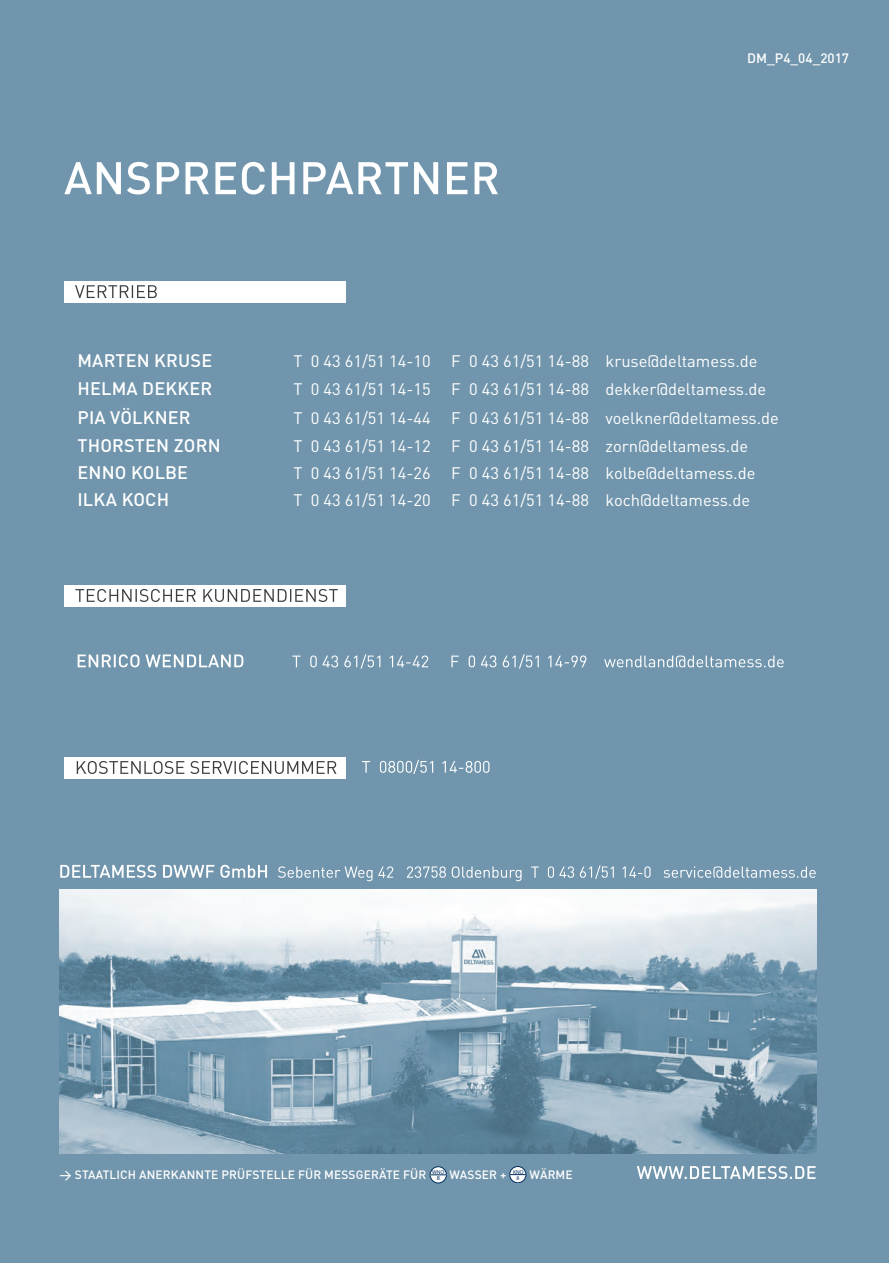
<style>
.page{position:relative;width:889px;height:1263px;background:#7095ac}
.page>*{position:absolute;margin:0;border:0;box-sizing:border-box;transform-origin:0 0}
.t1{font:500 18px "DIN Pro";letter-spacing:.01em;color:#fff}
.t2{font:16.5px "DIN Pro";color:#fff}
.t3{font:500 13.5px "DIN Pro";color:#fff}
.t4{font:500 12px "DIN Pro";letter-spacing:.01em;color:#fff}
.t5{font:6.3px "Myriad Pro";color:#002e5e}
.t6{font:5.55px/6.4px "Myriad Pro";color:#002e5e;text-align:center}
</style>
<div class="page">
<img style="left:60px;top:890px;width:756px;height:264px">
<svg style="left:60px;top:865px;width:755px;height:16px"></svg>
<svg style="left:637px;top:1166px;width:178px;height:13px"></svg>
<svg style="left:64px;top:162px;width:434px;height:32px"></svg>
<div style="left:64px;top:281px;width:281px;height:22px;background:#fff"></div>
<div style="left:64px;top:757px;width:281px;height:22px;background:#fff"></div>
<div style="left:64px;top:585px;width:281px;height:21px;background:#fff"></div>
<svg style="left:78px;top:654px;width:705px;height:14px"></svg>
<svg style="left:362px;top:760px;width:127px;height:14px"></svg>
<svg style="left:75px;top:285px;width:82px;height:13px"></svg>
<svg style="left:77px;top:761px;width:259px;height:13px"></svg>
<svg style="left:75px;top:589px;width:263px;height:13px"></svg>
<svg style="left:430px;top:1167px;width:16px;height:16px"></svg>
<div style="left:430px;top:1166px;width:16px;height:17px;border:1px solid #002e5e;border-radius:50%"></div>
<svg style="left:430px;top:1174px;width:16px;height:1px"></svg>
<svg style="left:509px;top:1166px;width:17px;height:17px"></svg>
<div style="left:509px;top:1166px;width:17px;height:17px;border:1px solid #002e5e;border-radius:50%"></div>
<svg style="left:509px;top:1174px;width:17px;height:1px"></svg>
<p class="t3" style="left:747px;top:48px;width:103px">DM_P4_04_2017</p>
<p class="t1" style="left:77px;top:345px;width:136px">MARTEN KRUSE</p>
<p class="t2" style="left:293px;top:349px;width:465px">T 0 43 61/51 14-10 F 0 43 61/51 14-88 kruse@deltamess.de</p>
<p class="t1" style="left:77px;top:374px;width:136px">HELMA DEKKER</p>
<p class="t2" style="left:293px;top:378px;width:474px">T 0 43 61/51 14-15 F 0 43 61/51 14-88 dekker@deltamess.de</p>
<p class="t1" style="left:77px;top:402px;width:115px">PIA VÖLKNER</p>
<p class="t2" style="left:293px;top:406px;width:487px">T 0 43 61/51 14-44 F 0 43 61/51 14-88 voelkner@deltamess.de</p>
<p class="t1" style="left:77px;top:431px;width:141px">THORSTEN ZORN</p>
<p class="t2" style="left:293px;top:435px;width:456px">T 0 43 61/51 14-12 F 0 43 61/51 14-88 zorn@deltamess.de</p>
<p class="t1" style="left:77px;top:458px;width:112px">ENNO KOLBE</p>
<p class="t2" style="left:293px;top:462px;width:463px">T 0 43 61/51 14-26 F 0 43 61/51 14-88 kolbe@deltamess.de</p>
<p class="t1" style="left:77px;top:485px;width:93px">I LKA KOCH</p>
<p class="t2" style="left:293px;top:489px;width:458px">T 0 43 61/51 14-20 F 0 43 61/51 14-88 koch@deltamess.de</p>
<p class="t4" style="left:60px;top:1164px;width:368px">→ STAATLICH ANERKANNTE PRÜFSTELLE FÜR MESSGERÄTE FÜR</p>
<p class="t4" style="left:449px;top:1164px;width:58px">WASS ER +</p>
<p class="t4" style="left:529px;top:1164px;width:45px">WÄRM E</p>
<p class="t6" style="left:432px;top:1169px;width:14px">WNO</p>
<p class="t5" style="left:437px;top:1174px;width:5px">8</p>
<p class="t6" style="left:513px;top:1168px;width:12px">KNO<br>8</p>
</div>
